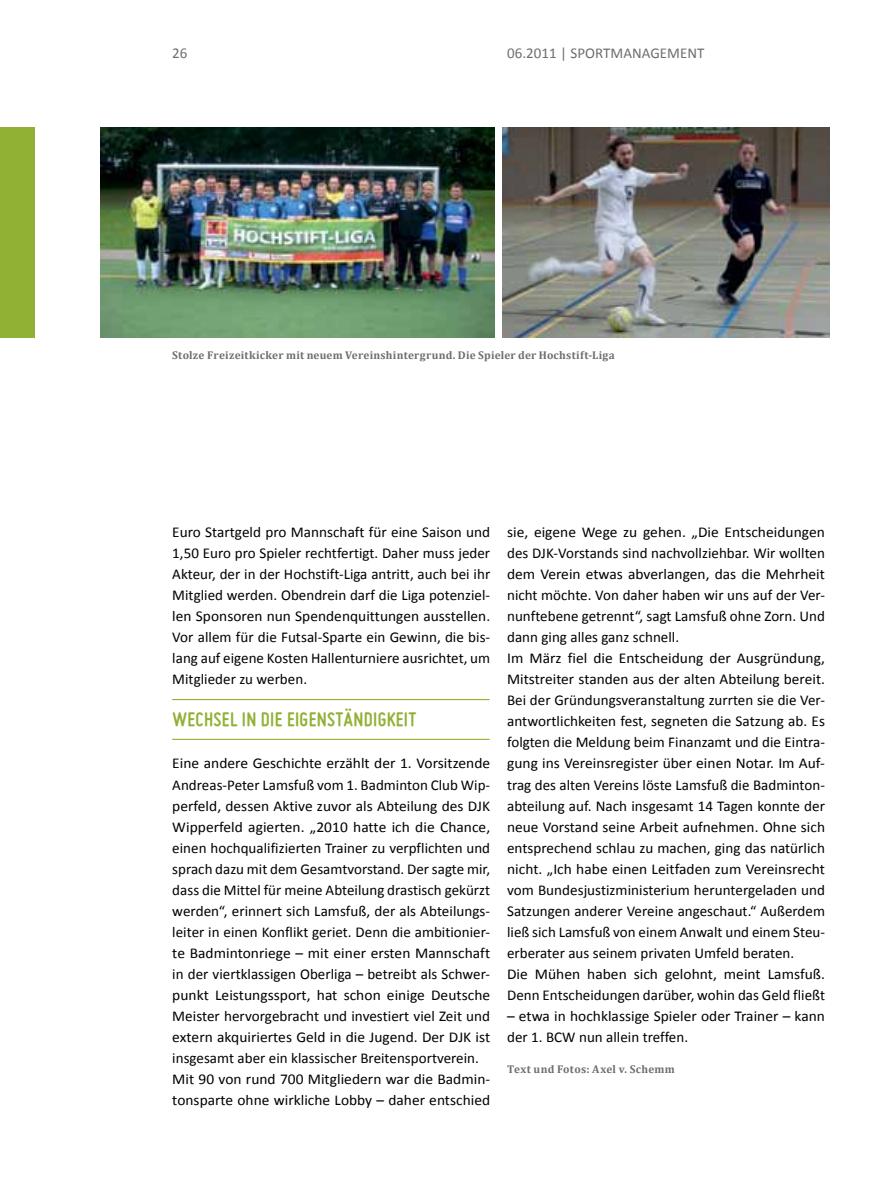
<style>
.page{position:relative;width:893px;height:1191px;background:#fff}
.page>*{position:absolute;margin:0;border:0;box-sizing:border-box;transform-origin:0 0}
.t1{font:700 21px "Miso";letter-spacing:.015em;color:#91b135}
.t2{font:15px/21px "Calibri";color:#000}
.t3{font:15px "Calibri";color:#6d6e71}
.t4{font:700 11.25px "Cambria";letter-spacing:.025em;color:#6d6e71}
</style>
<div class="page">
<img style="left:503px;top:128px;width:326px;height:210px">
<img style="left:101px;top:128px;width:393px;height:210px">
<div style="left:0;top:128px;width:34px;height:210px;background:#91b135"></div>
<hr style="left:172px;top:699px;width:318px;height:1px;background:#91b135">
<hr style="left:172px;top:739px;width:318px;height:1px;background:#91b135">
<p class="t3" style="left:172px;top:44px;width:17px">26</p>
<p class="t3" style="left:507px;top:44px;width:74px">06.2011 | sportmanagement</p>
<p class="t4" style="left:172px;top:348px;width:444px">Stolze Freizeitkicker mit neuem Vereinshintergrund. Die Spieler der Hochstift-Liga</p>
<p class="t2" style="left:172px;top:521px;width:319px;text-align:justify">Euro Startgeld pro Mannschaft für eine Saison und 1,50 Euro pro Spieler rechtfertigt. Daher muss jeder Akteur, der in der Hochstift-Liga antritt, auch bei ihr Mitglied werden. Obendrein darf die Liga potenziel&shy;len Sponsoren nun Spendenquittungen ausstellen.<br>Vor allem für die Futsal-Sparte ein Gewinn, die bis&shy;lang auf eigene Kosten Hallenturniere ausrichtet, um Mitglieder zu werben.</p>
<h1 class="t1" style="left:172px;top:708px;width:246px">WECHSEL IN DIE EIGENSTÄNDIGKEIT</h1>
<p class="t2" style="left:172px;top:752px;width:319px">Eine andere Geschichte erzählt der 1. Vorsitzende Andreas-Peter Lamsfuß vom 1. Badminton Club Wip&shy;perfeld, dessen Aktive zuvor als Abteilung des DJK Wipperfeld agierten. „2010 hatte ich die Chance, einen hochqualifizierten Trainer zu verpflichten und sprach dazu mit dem Gesamtvorstand. Der sagte mir, dass die Mittel für meine Abteilung drastisch gekürzt werden“, erinnert sich Lamsfuß, der als Abteilungs&shy;leiter in einen Konflikt geriet. Denn die ambitionier&shy;te Badmintonriege – mit einer ersten Mannschaft in der viertklassigen Oberliga – betreibt als Schwer&shy;punkt Leistungssport, hat schon einige Deutsche Meister hervorgebracht und investiert viel Zeit und extern akquiriertes Geld in die Jugend. Der DJK ist insgesamt aber ein klassischer Breitensportverein.<br>Mit 90 von rund 700 Mitgliedern war die Badmin&shy;tonsparte ohne wirkliche Lobby – daher entschied</p>
<p class="t2" style="left:507px;top:521px;width:319px">sie, eigene Wege zu gehen. „Die Entscheidungen des DJK-Vorstands sind nachvollziehbar. Wir wollten dem Verein etwas abverlangen, das die Mehrheit nicht möchte. Von daher haben wir uns auf der Ver&shy;nunftebene getrennt“, sagt Lamsfuß ohne Zorn. Und dann ging alles ganz schnell.<br>I m März fiel die Entscheidung der Ausgründung, Mitstreiter standen aus der alten Abteilung bereit.<br>Bei der Gründungsveranstaltung zurrten sie die Ver&shy;antwortlichkeiten fest, segneten die Satzung ab. Es folgten die Meldung beim Finanzamt und die Eintra&shy;gung ins Vereinsregister über einen Notar. Im Auf&shy;trag des alten Vereins löste Lamsfuß die Badminton&shy;abteilung auf. Nach insgesamt 14 Tagen konnte der neue Vorstand seine Arbeit aufnehmen. Ohne sich entsprechend schlau zu machen, ging das natürlich nicht. „Ich habe einen Leitfaden zum Vereinsrecht vom Bundesjustizministerium heruntergeladen und Satzungen anderer Vereine angeschaut.“ Außerdem ließ sich Lamsfuß von einem Anwalt und einem Steu&shy;erberater aus seinem privaten Umfeld beraten.<br>Die Mühen haben sich gelohnt, meint Lamsfuß.<br>Denn Entscheidungen darüber, wohin das Geld fließt</p>
<p class="t2" style="left:507px;top:1004px;width:319px">– etwa in hochklassige Spieler oder Trainer – kann der 1. BCW nun allein treffen.</p>
<p class="t4" style="left:507px;top:1062px;width:169px">Text und Fotos: Axel v. Schemm</p>
</div>
